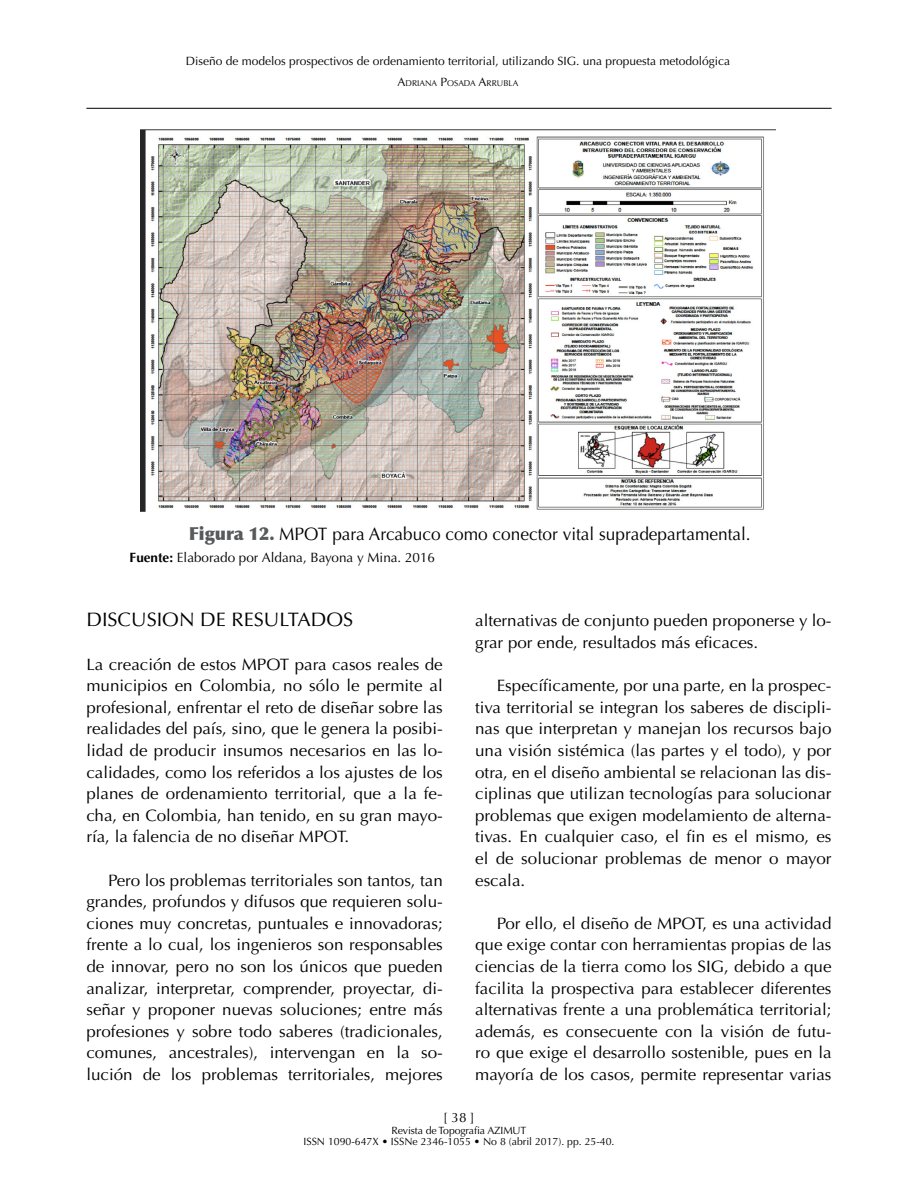
<style>
.page{position:relative;width:918px;height:1188px;background:#fff}
.page>*{position:absolute;margin:0;border:0;box-sizing:border-box;transform-origin:0 0}
.t1{font:19.5px "Optima LT Std";color:#000}
.t2{font:18px "Optima LT Std";color:#000;scale:.96 1}
.t3{font:16.5px/21.6px "Optima LT Std";color:#000;text-align:justify}
.t4{font:13.5px "Optima LT Std";color:#000}
.t5{font:12px "Optima LT Std";color:#000}
.t6{font:10.5px/10.8px "Optima LT Std";color:#000;text-align:center}
.t7{font:8.4px "Optima LT Std";color:#000}
.s1{font-size:12px}
.s2{font-weight:900;color:#58595b}
.s3{font-weight:700}
</style>
<div class="page">
<hr style="left:86px;top:108px;width:746px;height:1px;background:#000">
<img style="left:140px;top:130px;width:635px;height:382px">
<p class="t5" style="left:186px;top:54px;width:546px">Diseño de modelos prospectivos de ordenamiento territorial, utilizando SIG. una propuesta metodológica</p>
<p class="t7" style="left:398px;top:79px;width:122px"><span class="s1">A</span>DRIANA <span class="s1">P</span>OSADA <span class="s1">A</span>RRUBLA</p>
<p class="t2" style="left:189px;top:523px;width:587px"><span class="s2">Figura 12.</span> MPOT para Arcabuco como conector vital supradepartamental.</p>
<p class="t4" style="left:130px;top:549px;width:307px"><span class="s3">Fuente:</span> Elaborado por Aldana, Bayona y Mina. 2016</p>
<p class="t1" style="left:86px;top:608px;width:268px">DISCUSION DE RESULTADOS</p>
<p class="t3" style="left:86px;top:653px;width:358px">La creación de estos MPOT para casos reales de municipios en Colombia, no sólo le permite al profesional, enfrentar el reto de diseñar sobre las realidades del país, sino, que le genera la posibi&shy;lidad de producir insumos necesarios en las lo&shy;calidades, como los referidos a los ajustes de los planes de ordenamiento territorial, que a la fe&shy;cha, en Colombia, han tenido, en su gran mayo&shy;ría, la falencia de no diseñar MPOT.</p>
<p class="t3" style="left:86px;top:869px;width:358px;text-indent:22px">Pero los problemas territoriales son tantos, tan grandes, profundos y difusos que requieren solu&shy;ciones muy concretas, puntuales e innovadoras; frente a lo cual, los ingenieros son responsables de innovar, pero no son los únicos que pueden analizar, interpretar, comprender, proyectar, di&shy;señar y proponer nuevas soluciones; entre más profesiones y sobre todo saberes (tradicionales, comunes, ancestrales), intervengan en la so&shy;lución de los problemas territoriales, mejores</p>
<p class="t3" style="left:475px;top:610px;width:358px">alternativas de conjunto pueden proponerse y lo&shy;grar por ende, resultados más eficaces.</p>
<p class="t3" style="left:475px;top:675px;width:358px;text-indent:22px">Específicamente, por una parte, en la prospec&shy;tiva territorial se integran los saberes de discipli&shy;nas que interpretan y manejan los recursos bajo una visión sistémica (las partes y el todo), y por otra, en el diseño ambiental se relacionan las dis&shy;ciplinas que utilizan tecnologías para solucionar problemas que exigen modelamiento de alterna&shy;tivas. En cualquier caso, el fin es el mismo, es el de solucionar problemas de menor o mayor escala.</p>
<p class="t3" style="left:475px;top:913px;width:358px;text-indent:22px">Por ello, el diseño de MPOT, es una actividad que exige contar con herramientas propias de las ciencias de la tierra como los SIG, debido a que facilita la prospectiva para establecer diferentes alternativas frente a una problemática territorial; además, es consecuente con la visión de futu&shy;ro que exige el desarrollo sostenible, pues en la mayoría de los casos, permite representar varias</p>
<p class="t4" style="left:443px;top:1110px;width:33px">[ 38 ]</p>
<p class="t6" style="left:304px;top:1125px;width:312px">Revista de Topografia AZIMUT<br>ISSN 1090-647X • ISSNe 2346-1055 • No 8 (abril 2017). pp. 25-40.</p>
</div>
